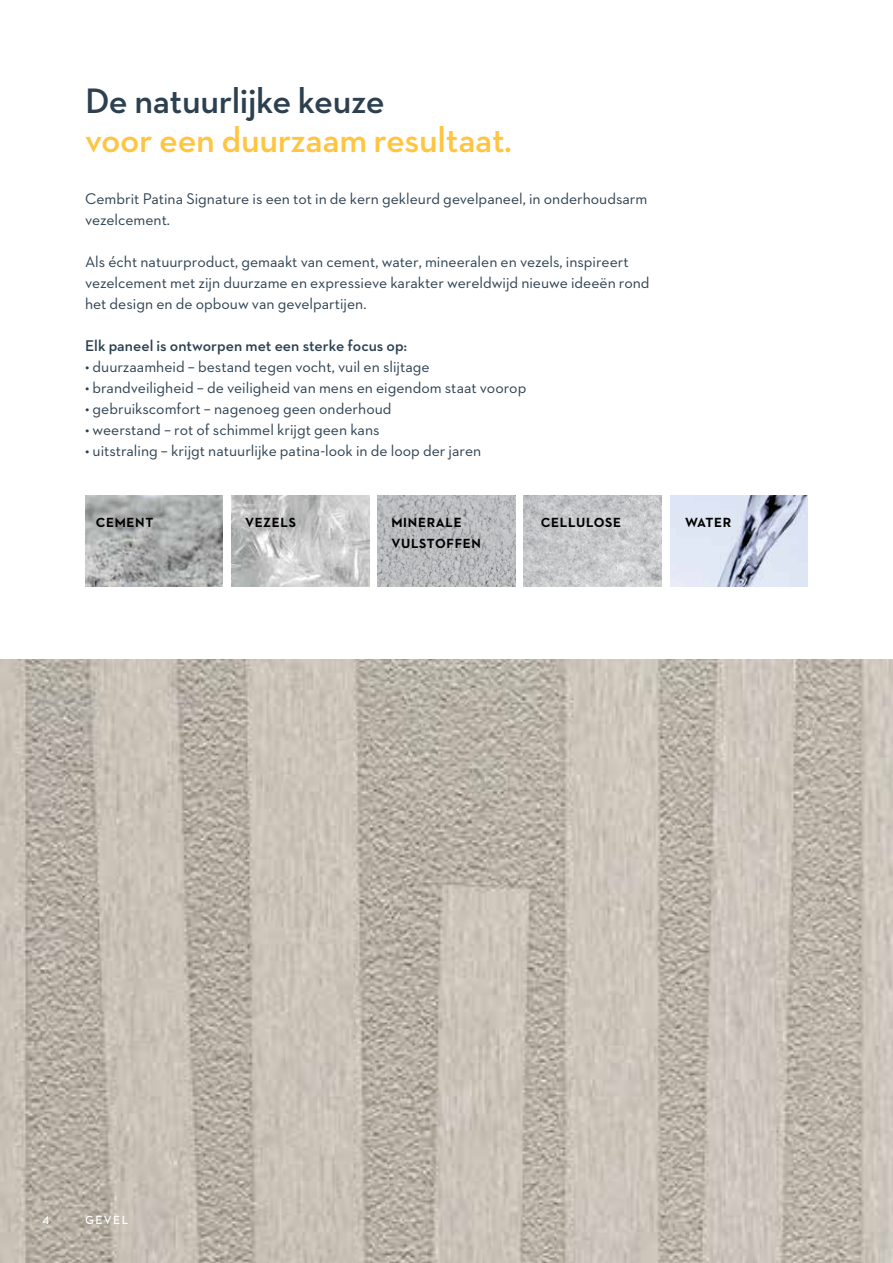
<style>
.page{position:relative;width:893px;height:1263px;background:#fff}
.page>*{position:absolute;margin:0;border:0;box-sizing:border-box;transform-origin:0 0}
.t1{font:600 36px "Neutraface 2 Text";letter-spacing:-.01em;color:#ffc541}
.t2{font:600 36px "Neutraface 2 Text";letter-spacing:-.01em;color:#2c4050}
.t3{font:15.75px/21px "Neutraface 2 Text";color:#2c4050}
.t4{font:600 15.75px "Neutraface 2 Text";color:#2c4050}
.t5{font:700 13.5px/21px "Neutraface 2 Text";letter-spacing:.05em;color:#000}
.t6{font:600 12px "Neutraface 2 Text";letter-spacing:.125em;color:#fff}
</style>
<div class="page">
<img style="left:0;top:659px;width:893px;height:604px">
<img style="left:85px;top:495px;width:138px;height:91px">
<img style="left:231px;top:495px;width:138px;height:91px">
<img style="left:378px;top:495px;width:137px;height:91px">
<img style="left:524px;top:495px;width:138px;height:91px">
<img style="left:670px;top:495px;width:138px;height:91px">
<h1 class="t2" style="left:85px;top:78px;width:301px">De natuurlijke keuze</h1>
<h1 class="t1" style="left:85px;top:117px;width:428px">voor een duurzaam resultaat.</h1>
<p class="t3" style="left:85px;top:188px;width:564px">Cembrit Patina Signature is een tot in de kern gekleurd gevelpaneel, in onderhoudsarm vezelcement.</p>
<p class="t3" style="left:85px;top:251px;width:566px">Als écht natuurproduct, gemaakt van cement, water, mineeralen en vezels, inspireert vezelcement met zijn duurzame en expressieve karakter wereldwijd nieuwe ideeën rond het design en de opbouw van gevelpartijen.</p>
<p class="t4" style="left:85px;top:335px;width:323px">Elk paneel is ontworpen met een sterke focus op:</p>
<p class="t3" style="left:85px;top:356px;width:346px">• duurzaamheid – bestand tegen vocht, vuil en slijtage</p>
<p class="t3" style="left:85px;top:377px;width:443px">• brandveiligheid – de veiligheid van mens en eigendom staat voorop</p>
<p class="t3" style="left:85px;top:398px;width:308px">• gebruikscomfort – nagenoeg geen onderhoud</p>
<p class="t3" style="left:85px;top:419px;width:296px">• weerstand – rot of schimmel krijgt geen kans</p>
<p class="t3" style="left:85px;top:440px;width:398px">• uitstraling – krijgt natuurlijke patina-look in de loop der jaren</p>
<p class="t5" style="left:96px;top:512px;width:59px">CEMENT</p>
<p class="t5" style="left:245px;top:512px;width:52px">VEZELS</p>
<p class="t5" style="left:391px;top:512px;width:91px">MINERALE<br>VULSTOFFEN</p>
<p class="t5" style="left:541px;top:512px;width:82px">CELLULOSE</p>
<p class="t5" style="left:685px;top:512px;width:48px">WATER</p>
<p class="t6" style="left:43px;top:1213px;width:8px">4</p>
<p class="t6" style="left:85px;top:1213px;width:45px">GEVEL</p>
</div>
